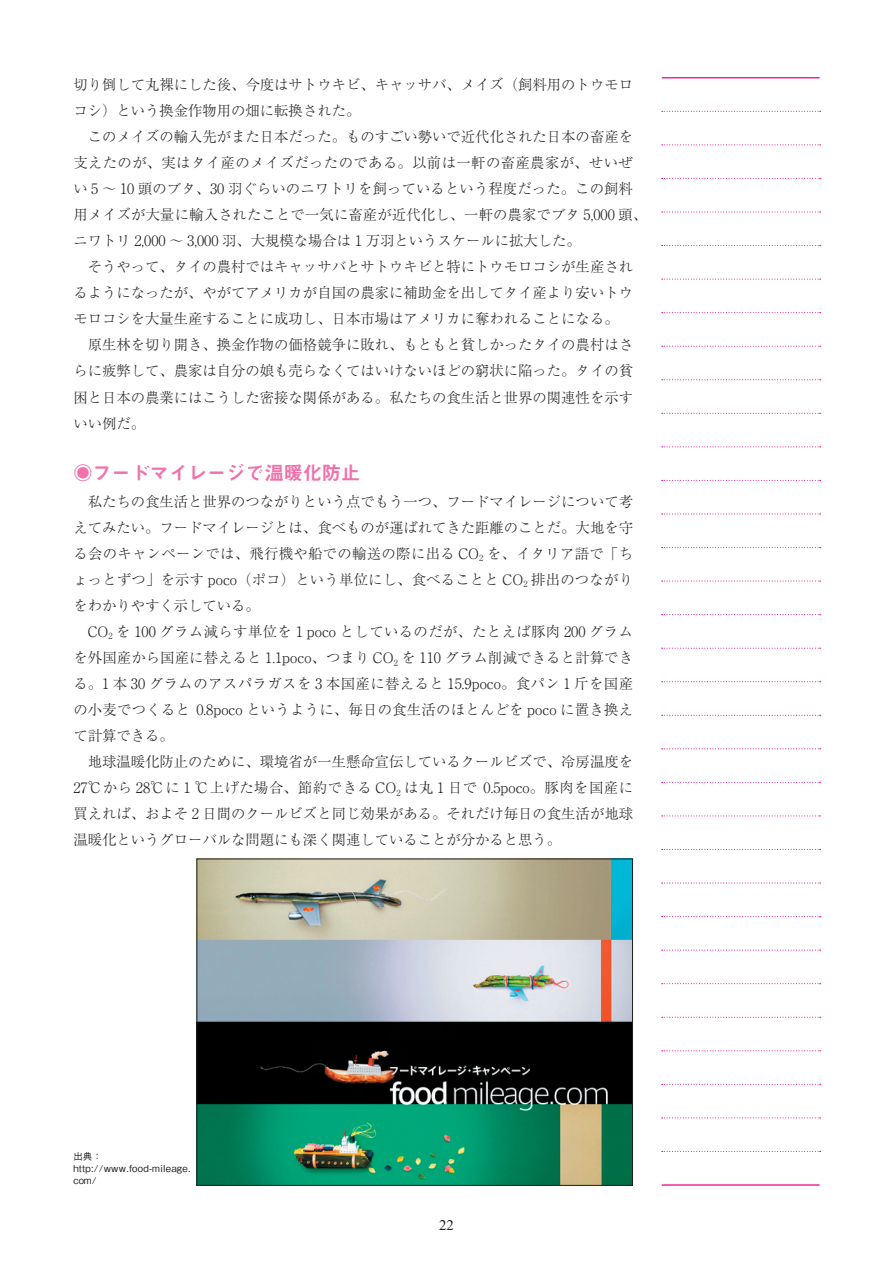
<style>
.page{position:relative;width:893px;height:1263px;background:#fff}
.page>*{position:absolute;margin:0;border:0;box-sizing:border-box;transform-origin:0 0}
.t1{font:19.2px "Midashi Go Pro MB31";color:#f171ab}
.t2{font:14.85px "Times New Roman";color:#231f20}
.t3{font:300 14.4px/26.1px "Ryumin Pro";color:#231f20;text-align:justify}
.t4{font:500 9.6px/11.7px "Gothic BBB Pro";letter-spacing:.025em;color:#231f20}
</style>
<div class="page">
<hr style="left:662px;top:1184px;width:158px;height:2px;background:#ed028c">
<svg style="left:662px;top:1151px;width:159px;height:1px"></svg>
<svg style="left:662px;top:1117px;width:159px;height:1px"></svg>
<svg style="left:662px;top:1084px;width:159px;height:1px"></svg>
<svg style="left:662px;top:1050px;width:159px;height:1px"></svg>
<svg style="left:662px;top:1017px;width:159px;height:1px"></svg>
<svg style="left:662px;top:983px;width:159px;height:1px"></svg>
<svg style="left:662px;top:950px;width:159px;height:1px"></svg>
<svg style="left:662px;top:916px;width:159px;height:1px"></svg>
<svg style="left:662px;top:883px;width:159px;height:1px"></svg>
<svg style="left:662px;top:849px;width:159px;height:1px"></svg>
<svg style="left:662px;top:815px;width:159px;height:1px"></svg>
<svg style="left:662px;top:782px;width:159px;height:1px"></svg>
<svg style="left:662px;top:748px;width:159px;height:1px"></svg>
<svg style="left:662px;top:715px;width:159px;height:1px"></svg>
<svg style="left:662px;top:681px;width:159px;height:1px"></svg>
<svg style="left:662px;top:648px;width:159px;height:1px"></svg>
<svg style="left:662px;top:614px;width:159px;height:1px"></svg>
<svg style="left:662px;top:581px;width:159px;height:1px"></svg>
<svg style="left:662px;top:547px;width:159px;height:1px"></svg>
<svg style="left:662px;top:513px;width:159px;height:1px"></svg>
<svg style="left:662px;top:480px;width:159px;height:1px"></svg>
<svg style="left:662px;top:446px;width:159px;height:1px"></svg>
<svg style="left:662px;top:413px;width:159px;height:1px"></svg>
<svg style="left:662px;top:379px;width:159px;height:1px"></svg>
<svg style="left:662px;top:346px;width:159px;height:1px"></svg>
<svg style="left:662px;top:312px;width:159px;height:1px"></svg>
<svg style="left:662px;top:279px;width:159px;height:1px"></svg>
<svg style="left:662px;top:245px;width:159px;height:1px"></svg>
<svg style="left:662px;top:212px;width:159px;height:1px"></svg>
<svg style="left:662px;top:178px;width:159px;height:1px"></svg>
<svg style="left:662px;top:144px;width:159px;height:1px"></svg>
<svg style="left:662px;top:111px;width:159px;height:1px"></svg>
<hr style="left:662px;top:77px;width:158px;height:1px;background:#ed028c">
<img style="left:199px;top:861px;width:432px;height:322px">
<div style="left:197px;top:859px;width:436px;height:326px;border:1px solid #231f20"></div>
<p class="t3" style="left:73px;top:70px;width:561px">切り倒して丸裸にした後、今度はサトウキビ、キャッサバ、メイズ（飼料用のトウモロコシ）という換金作物用の畑に転換された。</p>
<p class="t3" style="left:73px;top:122px;width:575px;text-align:left;text-indent:14px">このメイズの輸入先がまた日本だった。ものすごい勢いで近代化された日本の畜産を支えたのが、実はタイ産のメイズだったのである。以前は一軒の畜産農家が、せいぜい 5 ～ 10 頭のブタ、30 羽ぐらいのニワトリを飼っているという程度だった。この飼料用メイズが大量に輸入されたことで一気に畜産が近代化し、一軒の農家でブタ 5,000 頭、ニワトリ 2,000 ～ 3,000 羽、大規模な場合は１万羽というスケールに拡大した。</p>
<p class="t3" style="left:88px;top:253px;width:547px">そうやって、タイの農村ではキャッサバとサトウキビと特にトウモロコシが生産され</p>
<p class="t3" style="left:73px;top:279px;width:561px">るようになったが、やがてアメリカが自国の農家に補助金を出してタイ産より安いトウ</p>
<p class="t3" style="left:73px;top:305px;width:547px">モロコシを大量生産することに成功し、日本市場はアメリカに奪われることになる。</p>
<p class="t3" style="left:88px;top:331px;width:547px">原生林を切り開き、換金作物の価格競争に敗れ、もともと貧しかったタイの農村はさ</p>
<p class="t3" style="left:73px;top:357px;width:561px">らに疲弊して、農家は自分の娘も売らなくてはいけないほどの窮状に陥った。タイの貧</p>
<p class="t3" style="left:73px;top:383px;width:561px">困と日本の農業にはこうした密接な関係がある。私たちの食生活と世界の関連性を示す</p>
<p class="t3" style="left:73px;top:409px;width:73px">いい例だ。</p>
<h1 class="t1" style="left:73px;top:457px;width:289px">◉フードマイレージで温暖化防止</h1>
<p class="t3" style="left:73px;top:487px;width:561px;text-indent:14px">私たちの食生活と世界のつながりという点でもう一つ、フードマイレージについて考えてみたい。フードマイレージとは、食べものが運ばれてきた距離のことだ。大地を守る会のキャンペーンでは、飛行機や船での輸送の際に出る CO<sub>2</sub> を、イタリア語で「ちょっとずつ」を示す poco（ポコ）という単位にし、食べることと CO<sub>2</sub> 排出のつながりをわかりやすく示している。</p>
<p class="t3" style="left:73px;top:617px;width:561px;text-indent:14px">CO<sub>2</sub> を 100 グラム減らす単位を１poco としているのだが、たとえば豚肉 200 グラムを外国産から国産に替えると 1.1poco、つまり CO<sub>2</sub> を 110 グラム削減できると計算できる。1 本 30 グラムのアスパラガスを 3 本国産に替えると 15.9poco。食パン 1 斤を国産の小麦でつくると 0.8poco というように、毎日の食生活のほとんどを poco に置き換えて計算できる。</p>
<p class="t3" style="left:73px;top:747px;width:561px;text-indent:14px">地球温暖化防止のために、環境省が一生懸命宣伝しているクールビズで、冷房温度を27℃から 28℃に１℃上げた場合、節約できる CO<sub>2</sub> は丸 1 日で 0.5poco。豚肉を国産に買えれば、およそ 2 日間のクールビズと同じ効果がある。それだけ毎日の食生活が地球温暖化というグローバルな問題にも深く関連していることが分かると思う。</p>
<p class="t4" style="left:73px;top:1149px;width:119px">出典：http://www.food-mileage. com/</p>
<p class="t2" style="left:439px;top:1217px;width:16px">22</p>
</div>
